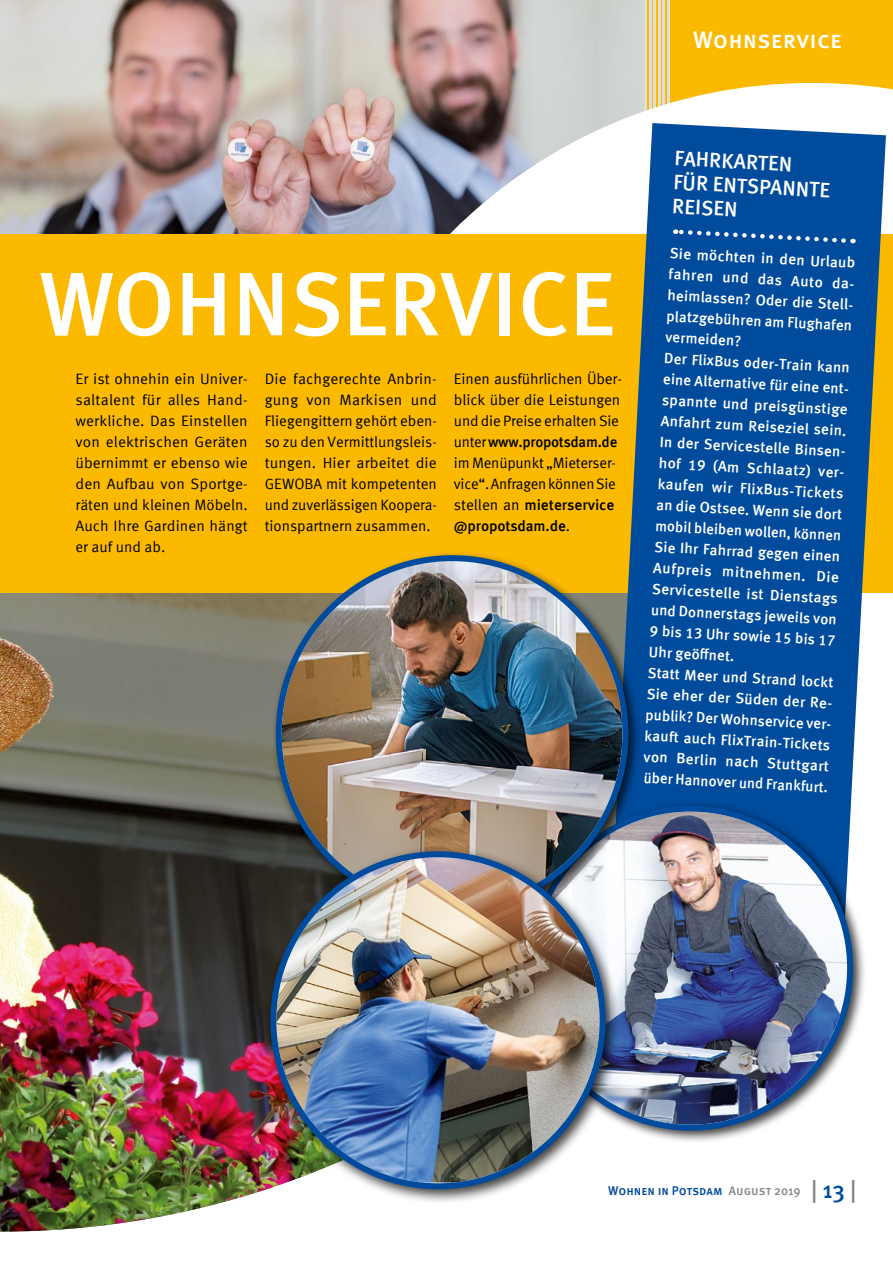
<style>
.page{position:relative;width:893px;height:1263px;background:#fff}
.page>*{position:absolute;margin:0;border:0;box-sizing:border-box;transform-origin:0 0}
.t1{font:500 90px "Meta Offc";color:#fff}
.t2{font:500 24px "Meta Sc Offc";letter-spacing:.005em;color:#fff}
.t3{font:500 21px/24px "Meta Offc";color:#fff}
.t4{font:500 15px/21px "Meta Offc";color:#fff}
.t5{font:15px/21px "Meta Offc Norm";letter-spacing:-.005em;color:#000;text-align:justify}
.t6{font:500 15px/21px "Meta Offc";letter-spacing:-.01em;color:#000}
.t7{font:500 12.75px "Meta Sc Offc";color:#004b9c}
.s1{font-family:"Meta Offc Norm";font-weight:400}
.s2{color:#868786}
.s3{font-size:24px;color:#868786}
.s4{font-size:24px}
</style>
<div class="page">
<img style="left:0;top:0;width:644px;height:234px">
<div style="left:644px;top:0;width:249px;height:146px;background:#fbb900"></div>
<hr style="left:649px;top:0;width:2px;height:115px;background:#dddede">
<hr style="left:644px;top:0;width:3px;height:115px;background:#dddede">
<hr style="left:653px;top:0;width:3px;height:115px;background:#dddede">
<hr style="left:658px;top:0;width:3px;height:115px;background:#dddede">
<hr style="left:662px;top:0;width:3px;height:115px;background:#dddede">
<hr style="left:667px;top:0;width:3px;height:115px;background:#dddede">
<img style="left:302px;top:83px;width:591px;height:151px">
<img style="left:0;top:593px;width:271px;height:638px">
<div style="left:0;top:234px;width:893px;height:359px;background:#fbb900"></div>
<svg style="left:609px;top:123px;width:277px;height:678px;background:#266095"></svg>
<div style="left:523px;top:801px;width:344px;height:343px;background:#000;opacity:.75"></div>
<img style="left:534px;top:812px;width:313px;height:313px;border-radius:156px">
<div style="left:271px;top:550px;width:371px;height:375px;background:#000;opacity:.75"></div>
<img style="left:282px;top:561px;width:340px;height:345px">
<div style="left:265px;top:846px;width:356px;height:358px;background:#000;opacity:.75"></div>
<img style="left:276px;top:857px;width:324px;height:325px">
<svg style="left:675px;top:218px;width:200px;height:27px;background:#0f55a1"></svg>
<h2 class="t2" style="left:693px;top:26px;width:150px">Wohnservice</h2>
<h1 class="t1" style="left:40px;top:252px;width:577px">WOHNSERVICE</h1>
<p class="t5" style="left:75px;top:369px;width:174px">Er ist ohnehin ein Univer&shy;saltalent für alles Hand&shy;werkliche. Das Einstellen von elektrischen Geräten übernimmt er ebenso wie den Aufbau von Sportge&shy;räten und kleinen Möbeln.<br>Auch Ihre Gardinen hängt er auf und ab.</p>
<p class="t5" style="left:265px;top:369px;width:174px">Die fachgerechte Anbrin&shy;gung von Markisen und Fliegengittern gehört eben&shy;so zu den Vermittlungsleis&shy;tungen. Hier arbeitet die GEWOBA mit kompetenten und zuverlässigen Koopera&shy;tionspartnern zusammen.</p>
<p class="t5" style="left:454px;top:369px;width:170px">Einen ausführlichen Über&shy;blick über die Leistungen und die Preise erhalten Sie</p>
<p class="t6" style="left:454px;top:432px;width:165px"><span class="s1">unter</span> www.propotsdam.de</p>
<p class="t5" style="left:454px;top:453px;width:164px">im Menüpunkt „Mieterser&shy;vice“. Anfragen können Sie</p>
<p class="t6" style="left:454px;top:495px;width:162px"><span class="s1">stellen an</span> mieterservice @propotsdam.de<span class="s1">.</span></p>
<h3 class="t3" style="left:675px;top:147px;width:158px;rotate:3deg">FAHRKARTEN<br>FÜR ENTSPANNTE<br>REISEN</h3>
<p class="t4" style="left:670px;top:243px;width:190px;rotate:3deg">Sie möchten in den Urlaub fahren und das Auto da&shy;heimlassen? Oder die Stell&shy;platzgebühren am Flughafen vermeiden?<br>Der FlixBus oder-Train kann eine Alternative für eine ent&shy;spannte und preisgünstige<br>Anfahrt zum Reiseziel sein.<br>In der Servicestelle Binsen&shy;hof 19 (Am Schlaatz) ver&shy;kaufen wir FlixBus-Tickets an die Ostsee. Wenn sie dort mobil bleiben wollen, können<br>Sie Ihr Fahrrad gegen einen<br>Aufpreis mitnehmen. Die<br>Servicestelle ist Dienstags und Donnerstags jeweils von<br>9 bis 13 Uhr sowie 15 bis 17<br>Uhr geöff net.<br>Statt Meer und Strand lockt<br>Sie eher der Süden der Re&shy;publik? Der Wohnservice ver&shy;kauft auch FlixTrain-Tickets von Berlin nach Stuttgart über Hannover und Frankfurt.</p>
<p class="t7" style="left:608px;top:1183px;width:250px">Wohnen in Potsdam <span class="s2">August 2019</span> <span class="s3">|</span> <span class="s4">13</span> <span class="s3">|</span></p>
</div>
